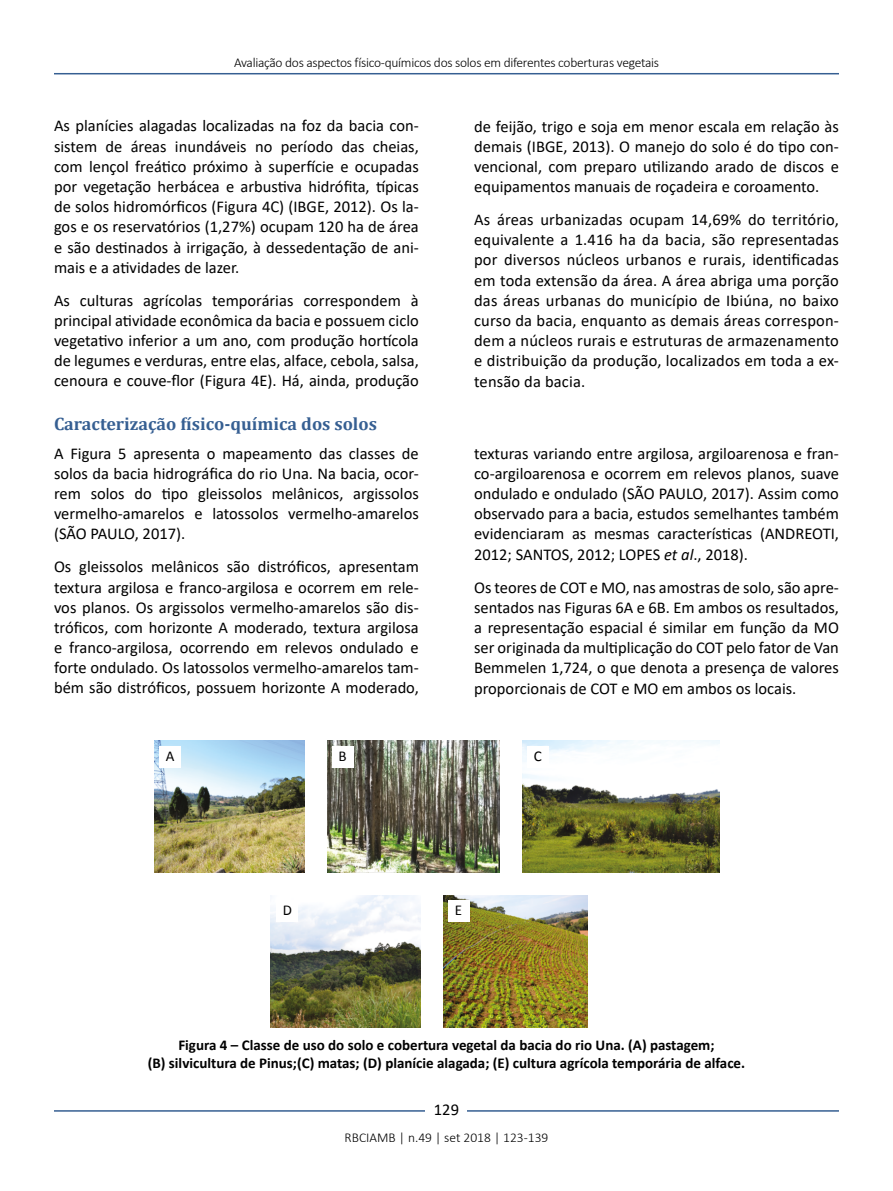
<style>
.page{position:relative;width:893px;height:1191px;background:#fff}
.page>*{position:absolute;margin:0;border:0;box-sizing:border-box;transform-origin:0 0}
.t1{font:700 18px "Cambria";color:#365f92}
.t2{font:16.5px/20.2px "Calibri";color:#000;text-align:justify}
.t3{font:700 15px/18px "Calibri";color:#000;text-align:center}
.t4{font:15px "Calibri";color:#000}
.t5{font:300 13.5px "Calibri";letter-spacing:-.02em;color:#000}
.t6{font:300 13.5px "Calibri";color:#000}
.s1{font-style:italic}
</style>
<div class="page">
<hr style="left:54px;top:73px;width:785px;height:1px;background:#365f92">
<hr style="left:54px;top:1110px;width:785px;height:1px;background:#365f92">
<div style="left:426px;top:1096px;width:41px;height:26px;background:#fff"></div>
<img style="left:154px;top:740px;width:566px;height:288px">
<div style="left:147px;top:873px;width:573px;height:22px;background:#fff"></div>
<div style="left:305px;top:736px;width:22px;height:145px;background:#fff"></div>
<div style="left:500px;top:736px;width:21px;height:145px;background:#fff"></div>
<div style="left:248px;top:893px;width:22px;height:136px;background:#fff"></div>
<div style="left:421px;top:893px;width:22px;height:136px;background:#fff"></div>
<div style="left:589px;top:893px;width:21px;height:136px;background:#fff"></div>
<div style="left:160px;top:746px;width:21px;height:22px;background:#fff"></div>
<div style="left:332px;top:746px;width:21px;height:22px;background:#fff"></div>
<div style="left:528px;top:746px;width:21px;height:22px;background:#fff"></div>
<div style="left:277px;top:900px;width:21px;height:22px;background:#fff"></div>
<div style="left:449px;top:900px;width:21px;height:22px;background:#fff"></div>
<p class="t5" style="left:234px;top:54px;width:426px">Avaliação dos aspectos físico-químicos dos solos em diferentes coberturas vegetais</p>
<p class="t2" style="left:54px;top:115px;width:366px">As planícies alagadas localizadas na foz da bacia con&shy;sistem de áreas inundáveis no período das cheias, com lençol freático próximo à superfície e ocupadas por vegetação herbácea e arbustiva hidrófita, típicas de solos hidromórficos (Figura 4C) (IBGE, 2012). Os la&shy;gos e os reservatórios (1,27%) ocupam 120 ha de área e são destinados à irrigação, à dessedentação de ani&shy;mais e a atividades de lazer.</p>
<p class="t2" style="left:54px;top:290px;width:366px">As culturas agrícolas temporárias correspondem à principal atividade econômica da bacia e possuem ciclo vegetativo inferior a um ano, com produção hortícola de legumes e verduras, entre elas, alface, cebola, salsa, cenoura e couve-flor (Figura 4E). Há, ainda, produção</p>
<p class="t1" style="left:54px;top:411px;width:324px">Caracterização físico-química dos solos</p>
<p class="t2" style="left:54px;top:442px;width:366px">A Figura 5 apresenta o mapeamento das classes de solos da bacia hidrográfica do rio Una. Na bacia, ocor&shy;rem solos do tipo gleissolos melânicos, argissolos vermelho-amarelos e latossolos vermelho-amarelos (SÃO PAULO, 2017).</p>
<p class="t2" style="left:54px;top:556px;width:366px">Os gleissolos melânicos são distróficos, apresentam textura argilosa e franco-argilosa e ocorrem em rele&shy;vos planos. Os argissolos vermelho-amarelos são dis&shy;tróficos, com horizonte A moderado, textura argilosa e franco-argilosa, ocorrendo em relevos ondulado e forte ondulado. Os latossolos vermelho-amarelos tam&shy;bém são distróficos, possuem horizonte A moderado,</p>
<p class="t2" style="left:474px;top:115px;width:366px">de feijão, trigo e soja em menor escala em relação às demais (IBGE, 2013). O manejo do solo é do tipo con&shy;vencional, com preparo utilizando arado de discos e equipamentos manuais de roçadeira e coroamento.</p>
<p class="t2" style="left:474px;top:209px;width:366px">As áreas urbanizadas ocupam 14,69% do território, equivalente a 1.416 ha da bacia, são representadas por diversos núcleos urbanos e rurais, identificadas em toda extensão da área. A área abriga uma porção das áreas urbanas do município de Ibiúna, no baixo curso da bacia, enquanto as demais áreas correspon&shy;dem a núcleos rurais e estruturas de armazenamento e distribuição da produção, localizados em toda a ex&shy;tensão da bacia.</p>
<p class="t2" style="left:474px;top:443px;width:366px">texturas variando entre argilosa, argiloarenosa e fran&shy;co-argiloarenosa e ocorrem em relevos planos, suave ondulado e ondulado (SÃO PAULO, 2017). Assim como observado para a bacia, estudos semelhantes também evidenciaram as mesmas características (ANDREOTI, 2012; SANTOS, 2012; LOPES <span class="s1">et al</span>., 2018).</p>
<p class="t2" style="left:474px;top:576px;width:366px">Os teores de COT e MO, nas amostras de solo, são apre&shy;sentados nas Figuras 6A e 6B. Em ambos os resultados, a representação espacial é similar em função da MO ser originada da multiplicação do COT pelo fator de Van Bemmelen 1,724, o que denota a presença de valores proporcionais de COT e MO em ambos os locais.</p>
<p class="t4" style="left:166px;top:745px;width:10px">A</p>
<p class="t4" style="left:338px;top:745px;width:10px">B</p>
<p class="t4" style="left:534px;top:745px;width:9px">C</p>
<p class="t4" style="left:283px;top:900px;width:11px">D</p>
<p class="t4" style="left:455px;top:900px;width:9px">E</p>
<p class="t3" style="left:148px;top:1035px;width:599px">Figura 4 – Classe de uso do solo e cobertura vegetal da bacia do rio Una. (A) pastagem;<br>(B) silvicultura de Pinus;(C) matas; (D) planície alagada; (E) cultura agrícola temporária de alface.</p>
<p class="t2" style="left:434px;top:1099px;width:27px">129</p>
<p class="t6" style="left:345px;top:1129px;width:205px">RBCIAMB | n.49 | set 2018 | 123-139</p>
</div>
